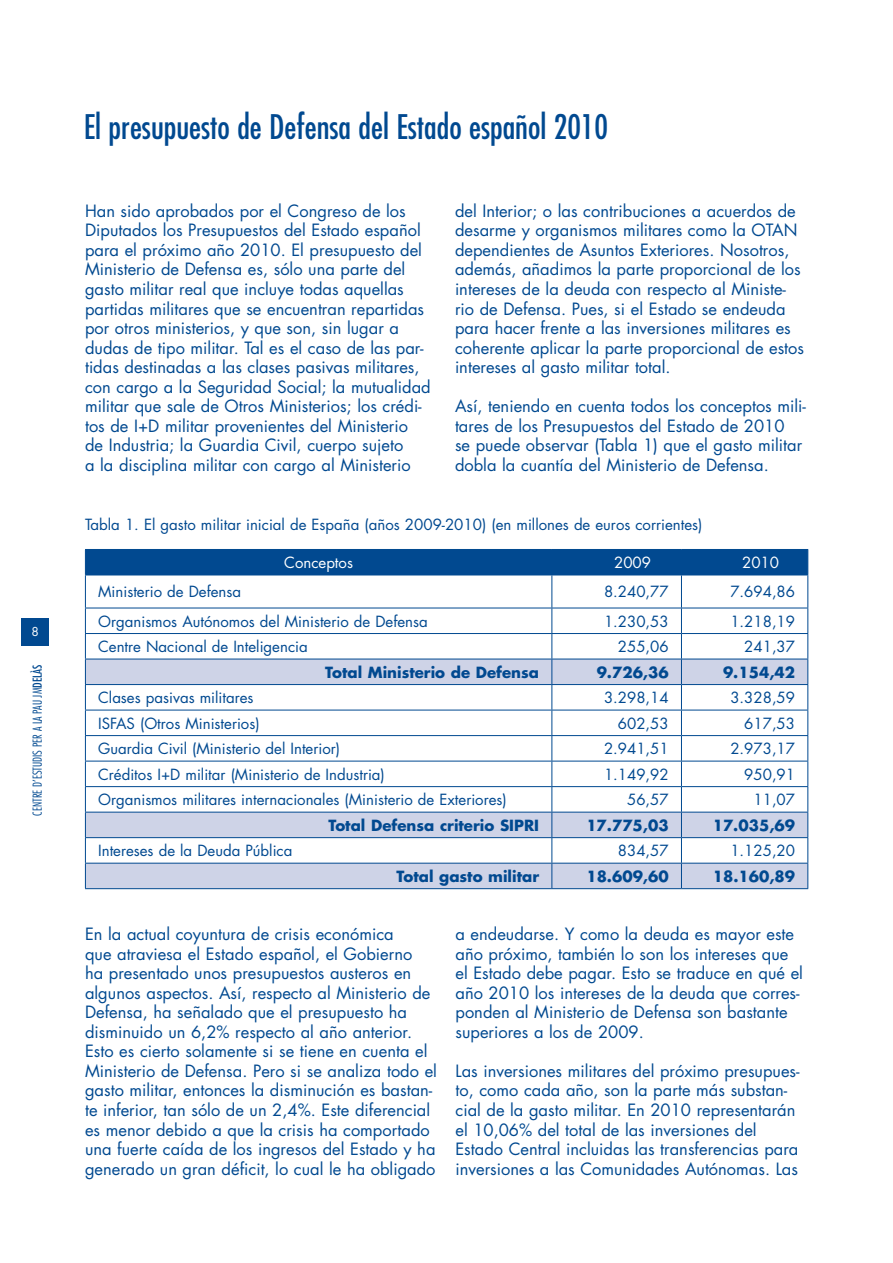
<style>
.page{position:relative;width:893px;height:1263px;background:#fff}
.page>*{position:absolute;margin:0;border:0;box-sizing:border-box;transform-origin:0 0}
.t1{font:condensed 33px "Futura";color:#014990}
.t2{font:16.5px/19.5px "Futura";color:#014990}
.t3{font:15px "Futura";color:#014990}
.t4{font:700 15px "Futura";color:#014990}
.t5{font:15px "Futura";color:#fff}
.t6{font:300 condensed 12px "Futura";color:#014990}
.s1{font-weight:400}
.s2{color:#014990}
</style>
<div class="page">
<div style="left:21px;top:618px;width:28px;height:28px;background:#014990"></div>
<svg style="left:86px;top:660px;width:721px;height:228px"></svg>
<div style="left:85px;top:549px;width:723px;height:26px;background:#014990"></div>
<hr style="left:85px;top:575px;width:467px;height:1px;background:#014990">
<hr style="left:85px;top:575px;width:1px;height:33px;background:#014990">
<hr style="left:552px;top:575px;width:129px;height:1px;background:#014990">
<hr style="left:551px;top:575px;width:1px;height:33px;background:#014990">
<hr style="left:681px;top:575px;width:127px;height:1px;background:#014990">
<hr style="left:681px;top:575px;width:1px;height:33px;background:#014990">
<hr style="left:807px;top:575px;width:1px;height:33px;background:#014990">
<hr style="left:85px;top:608px;width:467px;height:1px;background:#014990">
<hr style="left:552px;top:608px;width:129px;height:1px;background:#014990">
<hr style="left:681px;top:608px;width:127px;height:1px;background:#014990">
<hr style="left:85px;top:633px;width:467px;height:1px;background:#014990">
<hr style="left:552px;top:633px;width:129px;height:1px;background:#014990">
<hr style="left:681px;top:633px;width:127px;height:1px;background:#014990">
<hr style="left:85px;top:710px;width:467px;height:1px;background:#014990">
<hr style="left:552px;top:710px;width:129px;height:1px;background:#014990">
<hr style="left:681px;top:710px;width:127px;height:1px;background:#014990">
<hr style="left:85px;top:735px;width:467px;height:1px;background:#014990">
<hr style="left:552px;top:735px;width:129px;height:1px;background:#014990">
<hr style="left:681px;top:735px;width:127px;height:1px;background:#014990">
<hr style="left:85px;top:761px;width:467px;height:1px;background:#014990">
<hr style="left:552px;top:761px;width:129px;height:1px;background:#014990">
<hr style="left:681px;top:761px;width:127px;height:1px;background:#014990">
<hr style="left:85px;top:786px;width:467px;height:1px;background:#014990">
<hr style="left:552px;top:786px;width:129px;height:1px;background:#014990">
<hr style="left:681px;top:786px;width:127px;height:1px;background:#014990">
<hr style="left:85px;top:812px;width:467px;height:1px;background:#014990">
<hr style="left:552px;top:812px;width:129px;height:1px;background:#014990">
<hr style="left:681px;top:812px;width:127px;height:1px;background:#014990">
<hr style="left:85px;top:837px;width:467px;height:1px;background:#014990">
<hr style="left:552px;top:837px;width:129px;height:1px;background:#014990">
<hr style="left:681px;top:837px;width:127px;height:1px;background:#014990">
<hr style="left:85px;top:863px;width:467px;height:1px;background:#014990">
<hr style="left:552px;top:863px;width:129px;height:1px;background:#014990">
<hr style="left:681px;top:863px;width:127px;height:1px;background:#014990">
<hr style="left:85px;top:888px;width:467px;height:1px;background:#014990">
<hr style="left:552px;top:888px;width:129px;height:1px;background:#014990">
<hr style="left:681px;top:888px;width:127px;height:1px;background:#014990">
<hr style="left:85px;top:659px;width:467px;height:1px;background:#014990">
<svg style="left:85px;top:608px;width:1px;height:280px"></svg>
<hr style="left:552px;top:659px;width:129px;height:1px;background:#014990">
<svg style="left:551px;top:608px;width:1px;height:280px"></svg>
<hr style="left:681px;top:659px;width:127px;height:1px;background:#014990">
<svg style="left:681px;top:608px;width:1px;height:280px"></svg>
<svg style="left:807px;top:608px;width:1px;height:280px"></svg>
<hr style="left:85px;top:684px;width:467px;height:1px;background:#014990">
<hr style="left:552px;top:684px;width:129px;height:1px;background:#014990">
<hr style="left:681px;top:684px;width:127px;height:1px;background:#014990">
<p class="t6" style="left:30px;top:816px;width:153px;rotate:-90deg">CENTRE D’ESTUDIS PER A LA PAU JM<span class="s1">DELÀS</span></p>
<h1 class="t1" style="left:84px;top:107px;width:526px">El presupuesto de Defensa del Estado español 2010</h1>
<p class="t2" style="left:85px;top:201px;width:347px">Han sido aprobados por el Congreso de los Diputados los Presupuestos del Estado español para el próximo año 2010. El presupuesto del Ministerio de Defensa es, sólo una parte del gasto militar real que incluye todas aquellas partidas militares que se encuentran repartidas por otros ministerios, y que son, sin lugar a dudas de tipo militar. Tal es el caso de las par&shy;tidas destinadas a las clases pasivas militares, con cargo a la Seguridad Social; la mutualidad militar que sale de Otros Ministerios; los crédi&shy;tos de I+D militar provenientes del Ministerio<br>de Industria; la Guardia Civil, cuerpo sujeto<br>a la disciplina militar con cargo al Ministerio</p>
<p class="t2" style="left:455px;top:201px;width:351px">del Interior; o las contribuciones a acuerdos de desarme y organismos militares como la OTAN dependientes de Asuntos Exteriores. Nosotros, además, añadimos la parte proporcional de los intereses de la deuda con respecto al Ministe&shy;rio de Defensa. Pues, si el Estado se endeuda para hacer frente a las inversiones militares es coherente aplicar la parte proporcional de estos intereses al gasto militar total.</p>
<p class="t2" style="left:455px;top:397px;width:352px">Así, teniendo en cuenta todos los conceptos mili&shy;tares de los Presupuestos del Estado de 2010<br>se puede observar (Tabla 1) que el gasto militar dobla la cuantía del Ministerio de Defensa.</p>
<p class="t3" style="left:85px;top:514px;width:619px">Tabla 1. El gasto militar inicial de España (años 2009-2010) (en millones de euros corrientes)</p>
<p class="t5" style="left:284px;top:553px;width:70px">Conceptos</p>
<p class="t5" style="left:582px;top:553px;width:70px"><span class="s2">Año</span> 2009</p>
<p class="t5" style="left:710px;top:553px;width:70px"><span class="s2">Año</span> 2010</p>
<p class="t3" style="left:98px;top:582px;width:144px">Ministerio de Defensa</p>
<p class="t3" style="left:604px;top:582px;width:66px">8.240,77</p>
<p class="t3" style="left:730px;top:582px;width:66px">7.694,86</p>
<p class="t3" style="left:98px;top:611px;width:331px">Organismos Autónomos del Ministerio de Defensa</p>
<p class="t3" style="left:604px;top:611px;width:66px">1.230,53</p>
<p class="t3" style="left:730px;top:611px;width:66px">1.218,19</p>
<p class="t3" style="left:98px;top:637px;width:211px">Centre Nacional de Inteligencia</p>
<p class="t3" style="left:618px;top:637px;width:52px">255,06</p>
<p class="t3" style="left:744px;top:637px;width:52px">241,37</p>
<p class="t4" style="left:325px;top:662px;width:215px">Total Ministerio de Defensa</p>
<p class="t4" style="left:597px;top:662px;width:74px">9.726,36</p>
<p class="t4" style="left:723px;top:662px;width:74px">9.154,42</p>
<p class="t3" style="left:98px;top:688px;width:157px">Clases pasivas militares</p>
<p class="t3" style="left:604px;top:688px;width:66px">3.298,14</p>
<p class="t3" style="left:730px;top:688px;width:66px">3.328,59</p>
<p class="t3" style="left:98px;top:713px;width:163px">ISFAS (Otros Ministerios)</p>
<p class="t3" style="left:618px;top:713px;width:52px">602,53</p>
<p class="t3" style="left:744px;top:713px;width:52px">617,53</p>
<p class="t3" style="left:98px;top:739px;width:243px">Guardia Civil (Ministerio del Interior)</p>
<p class="t3" style="left:604px;top:739px;width:66px">2.941,51</p>
<p class="t3" style="left:730px;top:739px;width:66px">2.973,17</p>
<p class="t3" style="left:98px;top:764px;width:288px">Créditos I+D militar (Ministerio de Industria)</p>
<p class="t3" style="left:604px;top:764px;width:66px">1.149,92</p>
<p class="t3" style="left:744px;top:764px;width:52px">950,91</p>
<p class="t3" style="left:98px;top:790px;width:410px">Organismos militares internacionales (Ministerio de Exteriores)</p>
<p class="t3" style="left:627px;top:790px;width:43px">56,57</p>
<p class="t3" style="left:753px;top:790px;width:43px">11,07</p>
<p class="t4" style="left:328px;top:815px;width:212px">Total Defensa criterio SIPRI</p>
<p class="t4" style="left:586px;top:815px;width:84px">17.775,03</p>
<p class="t4" style="left:713px;top:815px;width:84px">17.035,69</p>
<p class="t3" style="left:98px;top:841px;width:196px">Intereses de la Deuda Pública</p>
<p class="t3" style="left:618px;top:841px;width:52px">834,57</p>
<p class="t3" style="left:730px;top:841px;width:66px">1.125,20</p>
<p class="t4" style="left:397px;top:866px;width:144px">Total gasto militar</p>
<p class="t4" style="left:586px;top:866px;width:84px">18.609,60</p>
<p class="t4" style="left:713px;top:866px;width:84px">18.160,89</p>
<p class="t2" style="left:85px;top:924px;width:353px">En la actual coyuntura de crisis económica<br>que atraviesa el Estado español, el Gobierno<br>ha presentado unos presupuestos austeros en algunos aspectos. Así, respecto al Ministerio de Defensa, ha señalado que el presupuesto ha disminuido un 6,2% respecto al año anterior.<br>Esto es cierto solamente si se tiene en cuenta el Ministerio de Defensa. Pero si se analiza todo el gasto militar, entonces la disminución es bastan&shy;te inferior, tan sólo de un 2,4%. Este diferencial es menor debido a que la crisis ha comportado una fuerte caída de los ingresos del Estado y ha generado un gran déficit, lo cual le ha obligado</p>
<p class="t2" style="left:455px;top:924px;width:349px">a endeudarse. Y como la deuda es mayor este año próximo, también lo son los intereses que el Estado debe pagar. Esto se traduce en qué el año 2010 los intereses de la deuda que corres&shy;ponden al Ministerio de Defensa son bastante superiores a los de 2009.</p>
<p class="t2" style="left:455px;top:1061px;width:346px">Las inversiones militares del próximo presupues&shy;to, como cada año, son la parte más substan&shy;cial de la gasto militar. En 2010 representarán el 10,06% del total de las inversiones del Estado Central incluidas las transferencias para inversiones a las Comunidades Autónomas. Las</p>
</div>
